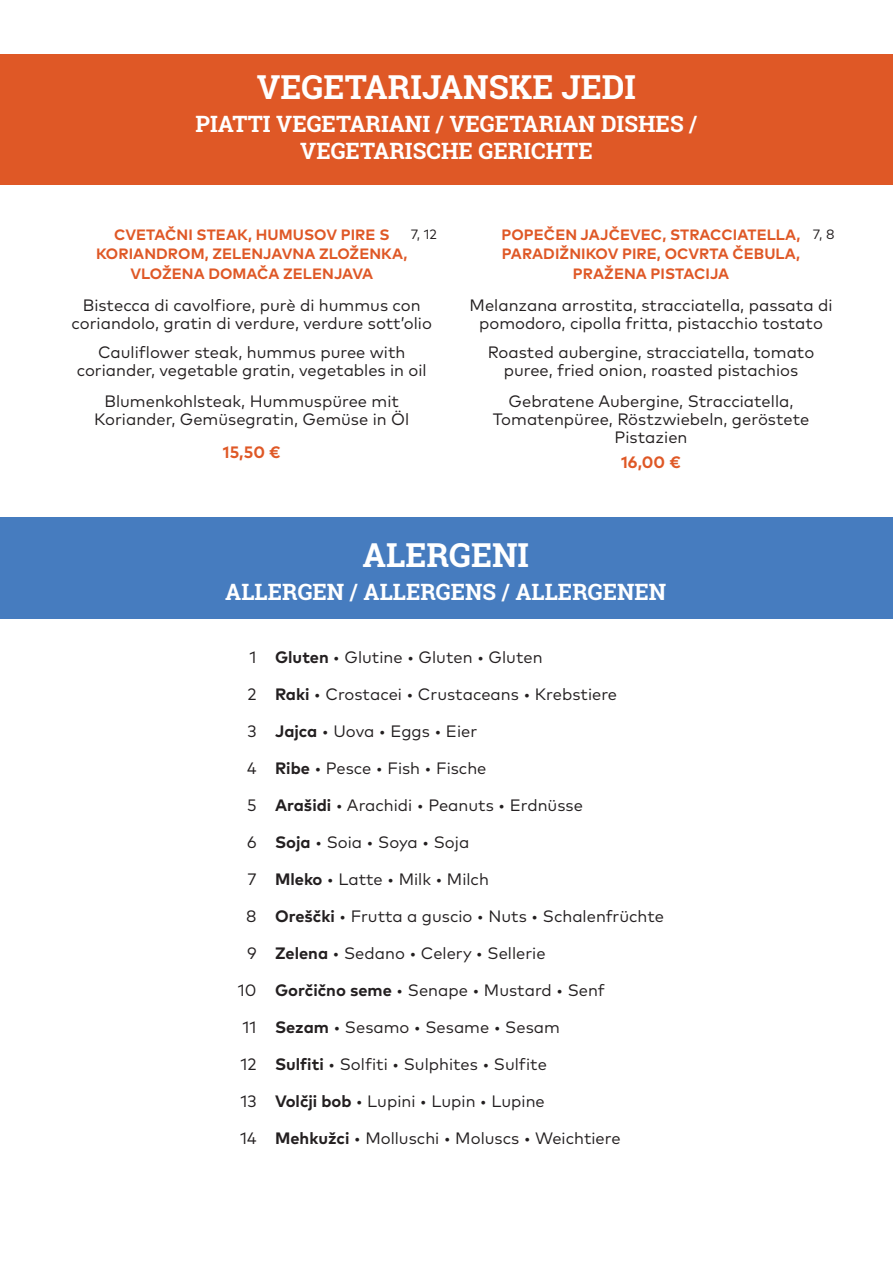
<style>
.page{position:relative;width:893px;height:1263px;background:#fff}
.page>*{position:absolute;margin:0;border:0;box-sizing:border-box;transform-origin:0 0}
.t1{font:700 33px "Roboto Slab";color:#fff}
.t2{font:700 22.5px/27px "Roboto Slab";color:#fff;text-align:center}
.t3{font:16.5px/18px "Mark Pro";color:#231f20;text-align:center}
.t4{font:700 16.5px "Mark Pro";color:#df5826}
.t5{font:700 15px/19.5px "Mark Pro";letter-spacing:.005em;color:#df5826;text-align:center}
.t6{font:13.5px "Mark Pro";color:#231f20}
.s1{font-weight:700}
</style>
<div class="page">
<div style="left:0;top:54px;width:893px;height:131px;background:#df5826"></div>
<div style="left:0;top:517px;width:893px;height:101px;background:#467cbf"></div>
<h1 class="t1" style="left:257px;top:65px;width:381px">VEGETARIJANSKE JEDI</h1>
<h2 class="t2" style="left:196px;top:110px;width:503px">PIATTI VEGETARIANI / VEGETARIAN DISHES /<br>VEGETARISCHE GERICHTE</h2>
<p class="t5" style="left:96px;top:223px;width:313px">CVETAČNI STEAK, HUMUSOV PIRE S<br>KORIANDROM, ZELENJAVNA ZLOŽENKA,<br>VLOŽENA DOMAČA ZELENJAVA</p>
<p class="t5" style="left:501px;top:223px;width:301px">POPEČEN JAJČEVEC, STRACCIATELLA,<br>PARADIŽNIKOV PIRE, OCVRTA ČEBULA,<br>PRAŽENA PISTACIJA</p>
<p class="t6" style="left:411px;top:224px;width:28px">7, 12</p>
<p class="t6" style="left:813px;top:224px;width:23px">7, 8</p>
<p class="t3" style="left:72px;top:294px;width:362px">Bistecca di cavolfiore, purè di hummus con coriandolo, gratin di verdure, verdure sott’olio</p>
<p class="t3" style="left:470px;top:294px;width:364px">Melanzana arrostita, stracciatella, passata di pomodoro, cipolla fritta, pistacchio tostato</p>
<p class="t3" style="left:77px;top:342px;width:352px">Cauliflower steak, hummus puree with coriander, vegetable gratin, vegetables in oil</p>
<p class="t3" style="left:488px;top:342px;width:328px">Roasted aubergine, stracciatella, tomato puree, fried onion, roasted pistachios</p>
<p class="t3" style="left:94px;top:390px;width:316px">Blumenkohlsteak, Hummuspüree mit<br>Koriander, Gemüsegratin, Gemüse in Öl</p>
<p class="t3" style="left:493px;top:390px;width:318px">Gebratene Aubergine, Stracciatella,<br>Tomatenpüree, Röstzwiebeln, geröstete<br>Pistazien</p>
<p class="t4" style="left:223px;top:439px;width:59px">15,50 €</p>
<p class="t4" style="left:621px;top:449px;width:61px">16,00 €</p>
<h1 class="t1" style="left:362px;top:533px;width:168px">ALERGENI</h1>
<h2 class="t2" style="left:225px;top:578px;width:442px">ALLERGEN / ALLERGENS / ALLERGENEN</h2>
<p class="t3" style="left:250px;top:647px;width:8px">1</p>
<p class="t3" style="left:275px;top:647px;width:269px"><span class="s1">Gluten</span> • Glutine • Gluten • Gluten</p>
<p class="t3" style="left:247px;top:684px;width:11px">2</p>
<p class="t3" style="left:275px;top:684px;width:344px"><span class="s1">Raki</span> • Crostacei • Crustaceans • Krebstiere</p>
<p class="t3" style="left:247px;top:721px;width:11px">3</p>
<p class="t3" style="left:275px;top:721px;width:204px"><span class="s1">Jajca</span> • Uova • Eggs • Eier</p>
<p class="t3" style="left:247px;top:758px;width:11px">4</p>
<p class="t3" style="left:275px;top:758px;width:213px"><span class="s1">Ribe</span> • Pesce • Fish • Fische</p>
<p class="t3" style="left:247px;top:795px;width:11px">5</p>
<p class="t3" style="left:275px;top:795px;width:309px"><span class="s1">Arašidi</span> • Arachidi • Peanuts • Erdnüsse</p>
<p class="t3" style="left:247px;top:832px;width:11px">6</p>
<p class="t3" style="left:275px;top:832px;width:196px"><span class="s1">Soja</span> • Soia • Soya • Soja</p>
<p class="t3" style="left:248px;top:869px;width:11px">7</p>
<p class="t3" style="left:275px;top:869px;width:215px"><span class="s1">Mleko</span> • Latte • Milk • Milch</p>
<p class="t3" style="left:246px;top:906px;width:12px">8</p>
<p class="t3" style="left:275px;top:906px;width:391px"><span class="s1">Oreščki</span> • Frutta a guscio • Nuts • Schalenfrüchte</p>
<p class="t3" style="left:247px;top:943px;width:11px">9</p>
<p class="t3" style="left:275px;top:943px;width:272px"><span class="s1">Zelena</span> • Sedano • Celery • Sellerie</p>
<p class="t3" style="left:238px;top:980px;width:20px">10</p>
<p class="t3" style="left:275px;top:980px;width:331px"><span class="s1">Gorčično seme</span> • Senape • Mustard • Senf</p>
<p class="t3" style="left:243px;top:1017px;width:15px">11</p>
<p class="t3" style="left:275px;top:1017px;width:286px"><span class="s1">Sezam</span> • Sesamo • Sesame • Sesam</p>
<p class="t3" style="left:241px;top:1054px;width:18px">12</p>
<p class="t3" style="left:275px;top:1054px;width:273px"><span class="s1">Sulfiti</span> • Solfiti • Sulphites • Sulfite</p>
<p class="t3" style="left:240px;top:1091px;width:18px">13</p>
<p class="t3" style="left:275px;top:1091px;width:271px"><span class="s1">Volčji bob</span> • Lupini • Lupin • Lupine</p>
<p class="t3" style="left:240px;top:1128px;width:18px">14</p>
<p class="t3" style="left:275px;top:1128px;width:347px"><span class="s1">Mehkužci</span> • Molluschi • Moluscs • Weichtiere</p>
</div>
